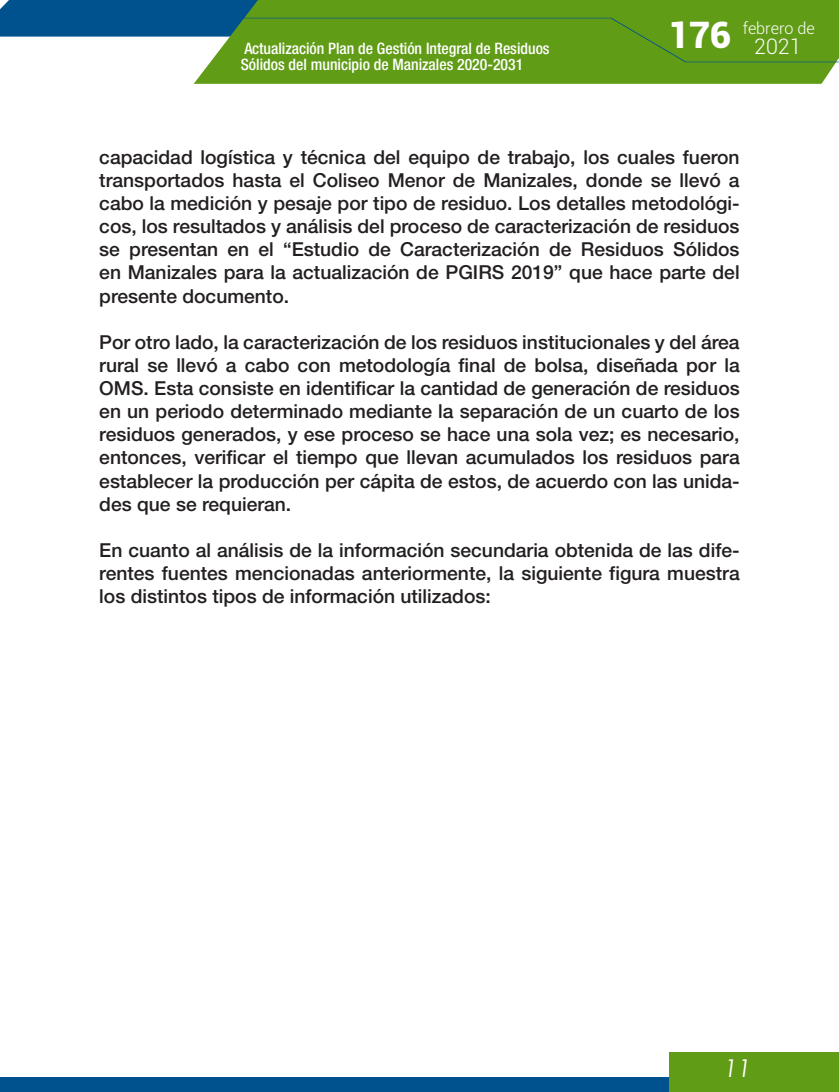
<style>
.page{position:relative;width:839px;height:1092px;background:#fff}
.page>*{position:absolute;margin:0;border:0;box-sizing:border-box;transform-origin:0 0}
.t1{font:900 36.4px "Roboto";color:#fff}
.t2{font:italic 24.5px "Century Gothic";color:#fff}
.t3{font:300 21.35px "Roboto";color:#fff}
.contenidos{font:500 19.25px/23.1px "Helvetica Neue";color:#231f20;text-align:justify}
.t4{font:300 16.28px "Roboto";color:#fff}
.t5{font:500 condensed 15.75px "Helvetica Neue";color:#fff}
</style>
<div class="page">
<div style="left:0;top:1077px;width:826px;height:14px;background:#00528f"></div>
<svg style="left:194px;top:62px;width:644px;height:22px;background:#659f1f"></svg>
<svg style="left:0;top:0;width:838px;height:62px;background:#609945"></svg>
<div style="left:669px;top:1052px;width:169px;height:39px;background:#619c17"></div>
<p class="t5" style="left:244px;top:39px;width:306px">Actualización Plan de Gestión Integral de Residuos</p>
<p class="t5" style="left:241px;top:55px;width:284px">Sólidos del municipio de Manizales 2020-2031</p>
<h1 class="t1" style="left:668px;top:10px;width:65px">176</h1>
<p class="t4" style="left:742px;top:17px;width:74px">febrero de</p>
<p class="t3" style="left:754px;top:31px;width:49px">2021</p>
<p class="contenidos" style="left:99px;top:145px;width:641px">capacidad logística y técnica del equipo de trabajo, los cuales fueron transportados hasta el Coliseo Menor de Manizales, donde se llevó a cabo la medición y pesaje por tipo de residuo. Los detalles metodológi&shy;cos, los resultados y análisis del proceso de caracterización de residuos se presentan en el “Estudio de Caracterización de Residuos Sólidos en Manizales para la actualización de PGIRS 2019” que hace parte del presente documento.</p>
<p class="contenidos" style="left:99px;top:330px;width:641px">Por otro lado, la caracterización de los residuos institucionales y del área rural se llevó a cabo con metodología final de bolsa, diseñada por la OMS. Esta consiste en identificar la cantidad de generación de residuos en un periodo determinado mediante la separación de un cuarto de los residuos generados, y ese proceso se hace una sola vez; es necesario, entonces, verificar el tiempo que llevan acumulados los residuos para establecer la producción per cápita de estos, de acuerdo con las unida&shy;des que se requieran.</p>
<p class="contenidos" style="left:99px;top:538px;width:641px">En cuanto al análisis de la información secundaria obtenida de las dife&shy;rentes fuentes mencionadas anteriormente, la siguiente figura muestra los distintos tipos de información utilizados:</p>
<p class="t2" style="left:724px;top:1050px;width:29px">11</p>
</div>
